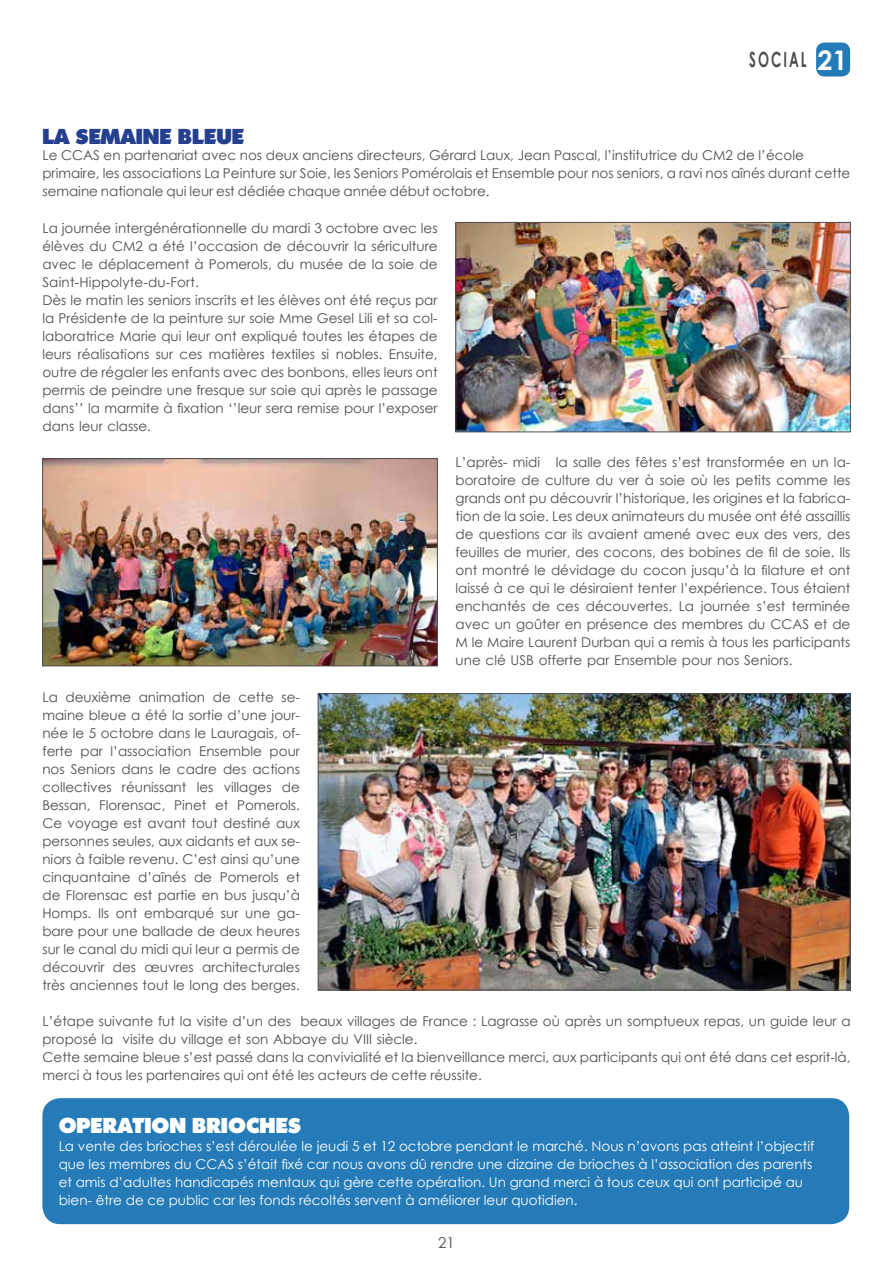
<style>
.page{position:relative;width:893px;height:1263px;background:#fff}
.page>*{position:absolute;margin:0;border:0;box-sizing:border-box;transform-origin:0 0}
.t1{font:800 21px "Opine";color:#fff}
.t2{font:800 21px "Opine";color:#25408f}
.t3{font:700 21px "Century Gothic";letter-spacing:.15em;color:#4d4d4f;scale:.63 1}
.t4{font:15px "Century Gothic";color:#4d4d4f}
.t5{font:13.5px/18px "Century Gothic";color:#4d4d4f}
.t6{font:13.5px/18px "Century Gothic";color:#fff}
.s1{font-size:27px;color:#fff}
</style>
<div class="page">
<div style="left:42px;top:1098px;width:807px;height:126px;background:#257bb8;border-radius:18px"></div>
<img style="left:458px;top:224px;width:390px;height:206px">
<div style="left:456px;top:222px;width:394px;height:210px;border:1px solid #4d4d4f"></div>
<img style="left:44px;top:460px;width:392px;height:204px">
<div style="left:42px;top:458px;width:396px;height:208px;border:1px solid #4d4d4f"></div>
<img style="left:320px;top:695px;width:528px;height:293px">
<div style="left:318px;top:693px;width:532px;height:297px;border:1px solid #4d4d4f"></div>
<div style="left:816px;top:43px;width:34px;height:34px;background:#257bb8;border-radius:9px"></div>
<h1 class="t2" style="left:42px;top:123px;width:203px">LA SEMAINE BLEUE</h1>
<h1 class="t3" style="left:749px;top:44px;width:158px">SOCIAL <span class="s1">21</span></h1>
<p class="t5" style="left:42px;top:146px;width:809px">Le CCAS en partenariat avec nos deux anciens directeurs, Gérard Laux, Jean Pascal, l’institutrice du CM2 de l’école primaire, les associations La Peinture sur Soie, les Seniors Pomérolais et Ensemble pour nos seniors, a ravi nos aînés durant cette semaine nationale qui leur est dédiée chaque année début octobre.</p>
<p class="t5" style="left:42px;top:219px;width:397px">La journée intergénérationnelle du mardi 3 octobre avec les élèves du CM2 a été l’occasion de découvrir la sériculture avec le déplacement à Pomerols, du musée de la soie de Saint-Hippolyte-du-Fort.<br>Dès le matin les seniors inscrits et les élèves ont été reçus par la Présidente de la peinture sur soie Mme Gesel Lili et sa col&shy;laboratrice Marie qui leur ont expliqué toutes les étapes de leurs réalisations sur ces matières textiles si nobles. Ensuite, outre de régaler les enfants avec des bonbons, elles leurs ont permis de peindre une fresque sur soie qui après le passage dans’’ la marmite à fixation ‘’leur sera remise pour l’exposer dans leur classe.</p>
<p class="t5" style="left:456px;top:453px;width:396px;text-align:justify">L’après- midi la salle des fêtes s’est transformée en un la&shy;boratoire de culture du ver à soie où les petits comme les grands ont pu découvrir l’historique, les origines et la fabrica&shy;tion de la soie. Les deux animateurs du musée ont été assaillis de questions car ils avaient amené avec eux des vers, des feuilles de murier, des cocons, des bobines de fil de soie. Ils ont montré le dévidage du cocon jusqu’à la filature et ont laissé à ce qui le désiraient tenter l’expérience. Tous étaient enchantés de ces découvertes. La journée s’est terminée avec un goûter en présence des membres du CCAS et de M le Maire Laurent Durban qui a remis à tous les participants une clé USB offerte par Ensemble pour nos Seniors.</p>
<p class="t5" style="left:42px;top:688px;width:259px;text-align:justify">La deuxième animation de cette se&shy;maine bleue a été la sortie d’une jour&shy;née le 5 octobre dans le Lauragais, of&shy;ferte par l’association Ensemble pour nos Seniors dans le cadre des actions collectives réunissant les villages de Bessan, Florensac, Pinet et Pomerols.<br>Ce voyage est avant tout destiné aux personnes seules, aux aidants et aux se&shy;niors à faible revenu. C’est ainsi qu’une cinquantaine d’aînés de Pomerols et de Florensac est partie en bus jusqu’à Homps. Ils ont embarqué sur une ga&shy;bare pour une ballade de deux heures sur le canal du midi qui leur a permis de découvrir des œuvres architecturales très anciennes tout le long des berges.</p>
<p class="t5" style="left:43px;top:1012px;width:809px">L’étape suivante fut la visite d’un des beaux villages de France : Lagrasse où après un somptueux repas, un guide leur a proposé la visite du village et son Abbaye du VIII siècle.<br>Cette semaine bleue s’est passé dans la convivialité et la bienveillance merci, aux participants qui ont été dans cet esprit-là, merci à tous les partenaires qui ont été les acteurs de cette réussite.</p>
<h1 class="t1" style="left:59px;top:1112px;width:16px">OPERATION</h1>
<h1 class="t1" style="left:192px;top:1112px;width:15px">BRIOCHES</h1>
<p class="t6" style="left:59px;top:1136px;width:757px">La vente des brioches s’est déroulée le jeudi 5 et 12 octobre pendant le marché. Nous n’avons pas atteint l’objectif que les membres du CCAS s’était fixé car nous avons dû rendre une dizaine de brioches à l’association des parents et amis d’adultes handicapés mentaux qui gère cette opération. Un grand merci à tous ceux qui ont participé au bien- être de ce public car les fonds récoltés servent à améliorer leur quotidien.</p>
<p class="t4" style="left:438px;top:1232px;width:18px">21</p>
</div>
